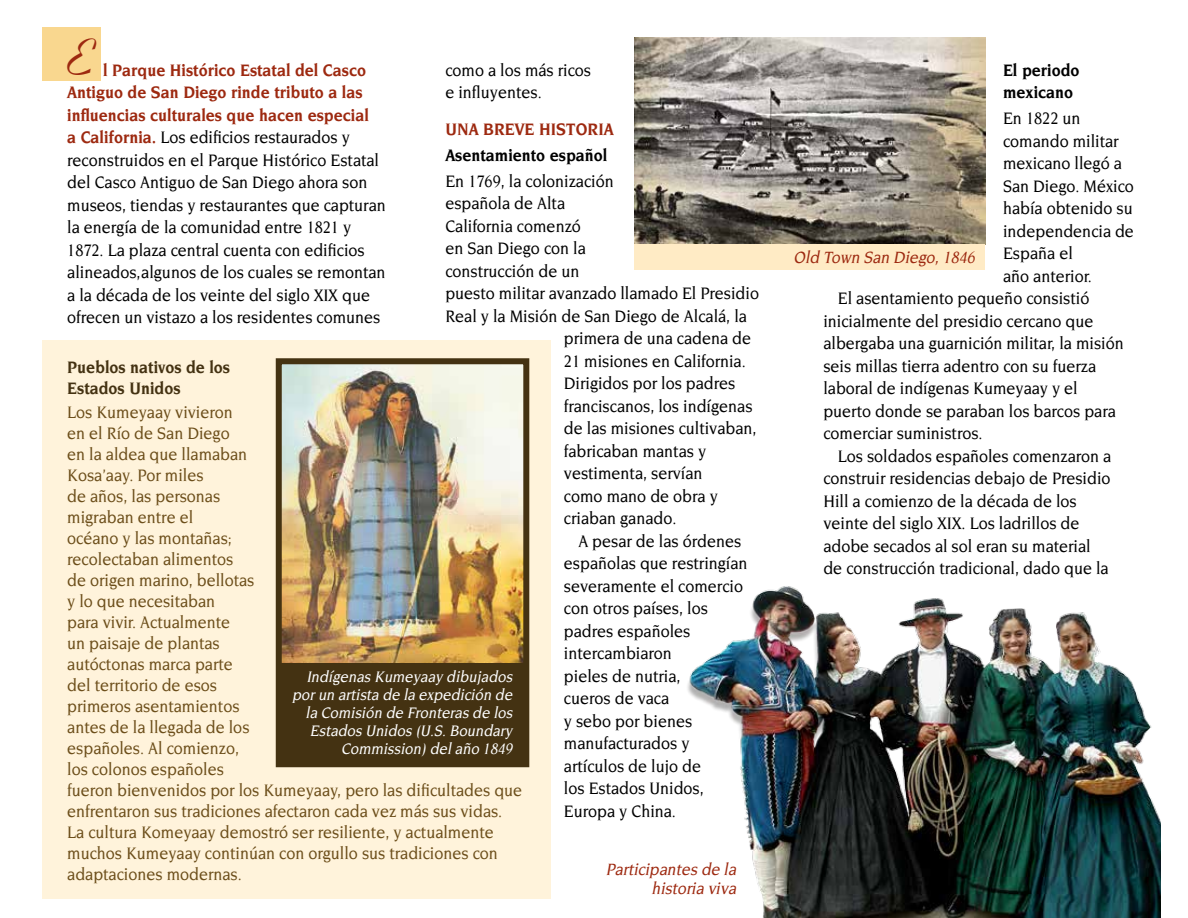
<style>
.page{position:relative;width:1188px;height:918px;background:#fff}
.page>*{position:absolute;margin:0;border:0;box-sizing:border-box;transform-origin:0 0}
.t1{font:700 51px "Ribbon 131 BT";color:#9d2910;scale:.95 1}
.t2{font:500 18px/22.5px "Novarese";color:#000;scale:.9 1}
.t3{font:500 18px/21px "Novarese";color:#6c4e1a;scale:.9 1}
.t4{font:700 18px/22.5px "Novarese";color:#000;scale:.9 1}
.t5{font:700 18px/21px "Novarese";color:#443212;scale:.9 1}
.t6{font:700 18px "Novarese";color:#9d2910;scale:.9 1}
.t7{font:italic 500 17.7px/18.8px "Novarese";color:#9d2910;text-align:right;scale:.9 1}
.t8{font:italic 500 16.5px/18px "Novarese";color:#fff;text-align:right;scale:.9 1}
.s1{font-weight:700;color:#9d2910}
</style>
<div class="page">
<div style="left:42px;top:27px;width:58px;height:54px;background:#f9d78f"></div>
<div style="left:42px;top:340px;width:508px;height:559px;background:#fff3db"></div>
<img style="left:283px;top:365px;width:239px;height:298px">
<div style="left:276px;top:358px;width:253px;height:409px;border:6px solid #443212"></div>
<div style="left:278px;top:663px;width:245px;height:103px;background:#443212"></div>
<img style="left:634px;top:38px;width:351px;height:206px">
<div style="left:634px;top:244px;width:351px;height:26px;background:#ffebc5"></div>
<img style="left:687px;top:586px;width:474px;height:332px">
<h1 class="t1" style="left:69px;top:28px;width:30px">E</h1>
<p class="t2" style="left:67px;top:59px;width:355px;text-indent:36px"><span class="s1">l Parque Histórico Estatal del Casco Antiguo de San Diego rinde tributo a las influencias culturales que hacen especial<br>a California.</span> Los edificios restaurados y reconstruidos en el Parque Histórico Estatal del Casco Antiguo de San Diego ahora son museos, tiendas y restaurantes que capturan la energía de la comunidad entre 1821 y 1872. La plaza central cuenta con edificios alineados,algunos de los cuales se remontan a la década de los veinte del siglo XIX que ofrecen un vistazo a los residentes comunes</p>
<p class="t2" style="left:445px;top:59px;width:163px">como a los más ricos e influyentes.</p>
<p class="t6" style="left:445px;top:119px;width:188px">UNA BREVE HISTORIA</p>
<p class="t4" style="left:445px;top:144px;width:182px">Asentamiento español</p>
<p class="t2" style="left:445px;top:169px;width:189px">En 1769, la colonización</p>
<p class="t2" style="left:445px;top:192px;width:135px">española de Alta</p>
<p class="t2" style="left:445px;top:214px;width:152px">California comenzó</p>
<p class="t2" style="left:445px;top:237px;width:158px">en San Diego con la</p>
<p class="t2" style="left:445px;top:259px;width:151px">construcción de un</p>
<p class="t2" style="left:445px;top:282px;width:350px">puesto militar avanzado llamado El Presidio</p>
<p class="t2" style="left:445px;top:304px;width:337px">Real y la Misión de San Diego de Alcalá, la</p>
<p class="t2" style="left:564px;top:327px;width:210px">primera de una cadena de</p>
<p class="t2" style="left:564px;top:349px;width:204px">21 misiones en California.</p>
<p class="t2" style="left:564px;top:372px;width:192px">Dirigidos por los padres</p>
<p class="t2" style="left:564px;top:394px;width:211px">franciscanos, los indígenas</p>
<p class="t2" style="left:564px;top:417px;width:216px">de las misiones cultivaban,</p>
<p class="t2" style="left:564px;top:439px;width:159px">fabricaban mantas y</p>
<p class="t2" style="left:564px;top:462px;width:155px">vestimenta, servían</p>
<p class="t2" style="left:564px;top:484px;width:172px">como mano de obra y</p>
<p class="t2" style="left:564px;top:507px;width:127px">criaban ganado.</p>
<p class="t2" style="left:578px;top:529px;width:183px">A pesar de las órdenes</p>
<p class="t2" style="left:564px;top:552px;width:206px">españolas que restringían</p>
<p class="t2" style="left:564px;top:574px;width:200px">severamente el comercio</p>
<p class="t2" style="left:564px;top:597px;width:162px">con otros países, los</p>
<p class="t2" style="left:564px;top:619px;width:142px">padres españoles</p>
<p class="t2" style="left:564px;top:642px;width:121px">intercambiaron</p>
<p class="t2" style="left:564px;top:664px;width:131px">pieles de nutria,</p>
<p class="t2" style="left:564px;top:687px;width:118px">cueros de vaca</p>
<p class="t2" style="left:564px;top:709px;width:144px">y sebo por bienes</p>
<p class="t2" style="left:564px;top:732px;width:141px">manufacturados y</p>
<p class="t2" style="left:564px;top:754px;width:154px">artículos de lujo de</p>
<p class="t2" style="left:564px;top:777px;width:157px">los Estados Unidos,</p>
<p class="t2" style="left:564px;top:799px;width:126px">Europa y China.</p>
<p class="t5" style="left:67px;top:356px;width:183px">Pueblos nativos de los<br>Estados Unidos</p>
<p class="t3" style="left:67px;top:402px;width:507px">Los Kumeyaay vivieron<br>en el Río de San Diego<br>en la aldea que llamaban<br>Kosa’aay. Por miles<br>de años, las personas<br>migraban entre el<br>océano y las montañas;<br>recolectaban alimentos<br>de origen marino, bellotas<br>y lo que necesitaban<br>para vivir. Actualmente<br>un paisaje de plantas<br>autóctonas marca parte<br>del territorio de esos<br>primeros asentamientos<br>antes de la llegada de los<br>españoles. Al comienzo,<br>los colonos españoles<br>fueron bienvenidos por los Kumeyaay, pero las dificultades que enfrentaron sus tradiciones afectaron cada vez más sus vidas.<br>La cultura Komeyaay demostró ser resiliente, y actualmente muchos Kumeyaay continúan con orgullo sus tradiciones con adaptaciones modernas.</p>
<p class="t8" style="left:292px;top:668px;width:250px">Indígenas Kumeyaay dibujados porun artista de la expedición de la Comisión de Fronteras de los<br>Estados Unidos (U.S.Boundary<br>Commission)delaño 1849</p>
<p class="t7" style="left:606px;top:860px;width:150px">Participantes de la historia viva</p>
<p class="t4" style="left:1003px;top:58px;width:87px">El periodo mexicano</p>
<p class="t2" style="left:1003px;top:107px;width:88px">En 1822 un</p>
<p class="t2" style="left:1003px;top:129px;width:130px">comando militar</p>
<p class="t2" style="left:1003px;top:152px;width:134px">mexicano llegó a</p>
<p class="t2" style="left:1003px;top:174px;width:147px">San Diego. México</p>
<p class="t2" style="left:1003px;top:197px;width:146px">había obtenido su</p>
<p class="t2" style="left:1003px;top:219px;width:147px">independencia de</p>
<p class="t2" style="left:1003px;top:242px;width:79px">España el</p>
<p class="t2" style="left:1003px;top:264px;width:100px">año anterior.</p>
<p class="t2" style="left:838px;top:287px;width:281px">El asentamiento pequeño consistió</p>
<p class="t2" style="left:823px;top:309px;width:302px">inicialmente del presidio cercano que</p>
<p class="t2" style="left:823px;top:332px;width:335px">albergaba una guarnición militar, la misión</p>
<p class="t2" style="left:823px;top:354px;width:304px">seis millas tierra adentro con su fuerza</p>
<p class="t2" style="left:823px;top:377px;width:284px">laboral de indígenas Kumeyaay y el</p>
<p class="t2" style="left:823px;top:399px;width:327px">puerto donde se paraban los barcos para</p>
<p class="t2" style="left:823px;top:422px;width:178px">comerciar suministros.</p>
<p class="t2" style="left:838px;top:444px;width:306px">Los soldados españoles comenzaron a</p>
<p class="t2" style="left:823px;top:467px;width:321px">construir residencias debajo de Presidio</p>
<p class="t2" style="left:823px;top:489px;width:283px">Hill a comienzo de la década de los</p>
<p class="t2" style="left:823px;top:512px;width:286px">veinte del siglo XIX. Los ladrillos de</p>
<p class="t2" style="left:823px;top:534px;width:299px">adobe secados al sol eran su material</p>
<p class="t2" style="left:823px;top:557px;width:319px">de construcción tradicional, dado que la</p>
<p class="t7" style="left:794px;top:248px;width:206px">Old Town San Diego,1846</p>
</div>
